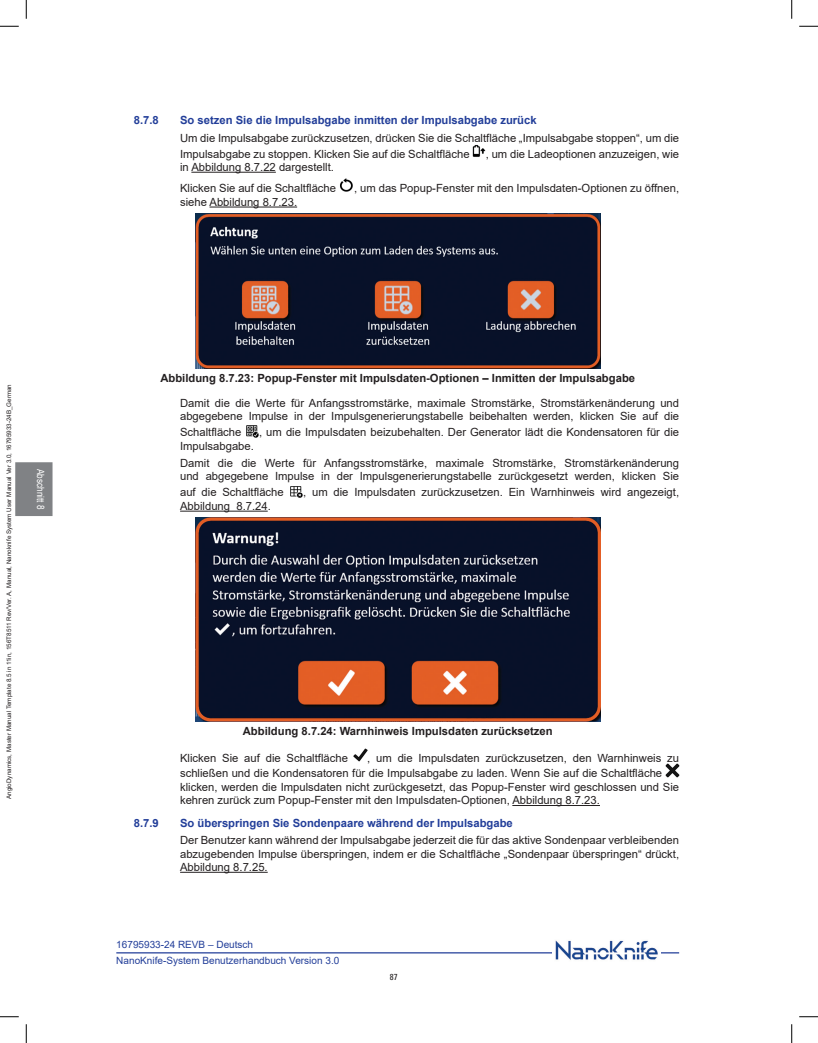
<style>
.page{position:relative;width:818px;height:1043px;background:#fff}
.page>*{position:absolute;margin:0;border:0;box-sizing:border-box;transform-origin:0 0}
.un_body_indent2{font:11.25px/13.5px "Arial";color:#231f20}
.un_figure_title{font:700 11.25px "Arial";color:#231f20}
.un_subhead_2{font:700 11.25px "Arial";color:#223e99}
.t1{font:10px/16.1px "Arial";color:#223e99}
.t2{font:10px "Arial Narrow";color:#fff}
.t3{font:condensed 8.75px "Univers LT Std";color:#231f20}
.t4{font:6.25px "Arial";color:#231f20}
</style>
<div class="page">
<div style="left:15px;top:462px;width:37px;height:54px;background:#808285"></div>
<hr style="left:116px;top:952px;width:563px;height:1px;background:#223e99">
<img style="left:552px;top:940px;width:108px;height:20px">
<hr style="left:191px;top:172px;width:85px;height:1px;background:#231f20">
<hr style="left:209px;top:207px;width:88px;height:1px;background:#231f20">
<hr style="left:180px;top:510px;width:88px;height:1px;background:#231f20">
<hr style="left:512px;top:805px;width:88px;height:1px;background:#231f20">
<hr style="left:180px;top:871px;width:88px;height:1px;background:#231f20">
<img style="left:472px;top:144px;width:14px;height:13px">
<img style="left:340px;top:178px;width:13px;height:14px">
<img style="left:195px;top:214px;width:405px;height:154px">
<img style="left:246px;top:425px;width:13px;height:13px">
<img style="left:290px;top:486px;width:13px;height:12px">
<img style="left:195px;top:518px;width:405px;height:203px">
<svg style="left:354px;top:748px;width:13px;height:13px"></svg>
<img style="left:665px;top:763px;width:14px;height:14px">
<svg style="left:0;top:25px;width:19px;height:2px"></svg>
<svg style="left:799px;top:25px;width:19px;height:2px"></svg>
<svg style="left:0;top:1016px;width:19px;height:1px"></svg>
<svg style="left:799px;top:1016px;width:19px;height:1px"></svg>
<svg style="left:25px;top:0;width:2px;height:19px"></svg>
<svg style="left:25px;top:1024px;width:2px;height:18px"></svg>
<svg style="left:791px;top:0;width:1px;height:19px"></svg>
<svg style="left:791px;top:1024px;width:1px;height:18px"></svg>
<p class="t4" style="left:5px;top:799px;width:416px;rotate:-90deg">AngioDynamics, Master Manual Template 8.5 in 11in, 156T8511 Rev/Ver. A, Manual, Nanoknife System User Manual Ver 3.0, 16795933-24B_German</p>
<p class="t2" style="left:48px;top:469px;width:42px;rotate:90deg">Abschnitt 8</p>
<p class="un_subhead_2" style="left:134px;top:113px;width:27px">8.7.8</p>
<p class="un_subhead_2" style="left:180px;top:113px;width:358px">So setzen Sie die Impulsabgabe inmitten der Impulsabgabe zurück</p>
<p class="un_body_indent2" style="left:180px;top:130px;width:500px;line-height:15.8px">Um die Impulsabgabe zurückzusetzen, drücken Sie die Schaltfläche „Impulsabgabe stoppen“, um die<br>Impulsabgabe zu stoppen. Klicken Sie auf die Schaltfläche</p>
<p class="un_body_indent2" style="left:486px;top:147px;width:195px">, um die Ladeoptionen anzuzeigen, wie</p>
<p class="un_body_indent2" style="left:180px;top:160px;width:155px">in Abbildung 8.7.22 dargestellt.</p>
<p class="un_body_indent2" style="left:180px;top:181px;width:157px">Klicken Sie auf die Schaltfläche</p>
<p class="un_body_indent2" style="left:354px;top:181px;width:326px">, um das Popup-Fenster mit den Impulsdaten-Optionen zu öffnen,</p>
<p class="un_body_indent2" style="left:180px;top:195px;width:118px">siehe Abbildung 8.7.23.</p>
<p class="un_figure_title" style="left:160px;top:370px;width:476px">Abbildung 8.7.23: Popup-Fenster mit Impulsdaten-Optionen – Inmitten der Impulsabgabe</p>
<p class="un_body_indent2" style="left:180px;top:396px;width:500px">Damit die die Werte für Anfangsstromstärke, maximale Stromstärke, Stromstärkenänderung und abgegebene Impulse in der Impulsgenerierungstabelle beibehalten werden, klicken Sie auf die</p>
<p class="un_body_indent2" style="left:180px;top:425px;width:63px">Schaltfläche</p>
<p class="un_body_indent2" style="left:259px;top:425px;width:421px">, um die Impulsdaten beizubehalten. Der Generator lädt die Kondensatoren für die</p>
<p class="un_body_indent2" style="left:180px;top:439px;width:75px">Impulsabgabe.</p>
<p class="un_body_indent2" style="left:180px;top:456px;width:500px">Damit die die Werte für Anfangsstromstärke, maximale Stromstärke, Stromstärkenänderung und abgegebene Impulse in der Impulsgenerierungstabelle zurückgesetzt werden, klicken Sie</p>
<p class="un_body_indent2" style="left:180px;top:485px;width:105px">auf die Schaltfläche</p>
<p class="un_body_indent2" style="left:303px;top:485px;width:377px">, um die Impulsdaten zurückzusetzen. Ein Warnhinweis wird angezeigt,</p>
<p class="un_body_indent2" style="left:180px;top:499px;width:92px">Abbildung 8.7.24.</p>
<p class="un_figure_title" style="left:243px;top:722px;width:311px">Abbildung 8.7.24: Warnhinweis Impulsdaten zurücksetzen</p>
<p class="un_body_indent2" style="left:180px;top:750px;width:169px">Klicken Sie auf die Schaltfläche</p>
<p class="un_body_indent2" style="left:180px;top:749px;width:500px;line-height:15.8px;text-indent:187px">, um die Impulsdaten zurückzusetzen, den Warnhinweis zu schließen und die Kondensatoren für die Impulsabgabe zu laden. Wenn Sie auf die Schaltfläche</p>
<p class="un_body_indent2" style="left:180px;top:780px;width:500px">klicken, werden die Impulsdaten nicht zurückgesetzt, das Popup-Fenster wird geschlossen und Sie kehren zurück zum Popup-Fenster mit den Impulsdaten-Optionen, Abbildung 8.7.23.</p>
<p class="un_subhead_2" style="left:134px;top:815px;width:27px">8.7.9</p>
<p class="un_subhead_2" style="left:180px;top:815px;width:334px">So überspringen Sie Sondenpaare während der Impulsabgabe</p>
<p class="un_body_indent2" style="left:180px;top:833px;width:500px;text-align:justify">Der Benutzer kann während der Impulsabgabe jederzeit die für das aktive Sondenpaar verbleibenden abzugebenden Impulse überspringen, indem er die Schaltfläche „Sondenpaar überspringen“ drückt, Abbildung 8.7.25.</p>
<p class="t1" style="left:116px;top:936px;width:224px">16795933-24 REVB – Deutsch<br>NanoKnife-System Benutzerhandbuch Version 3.0</p>
<p class="t3" style="left:390px;top:971px;width:9px">87</p>
</div>
